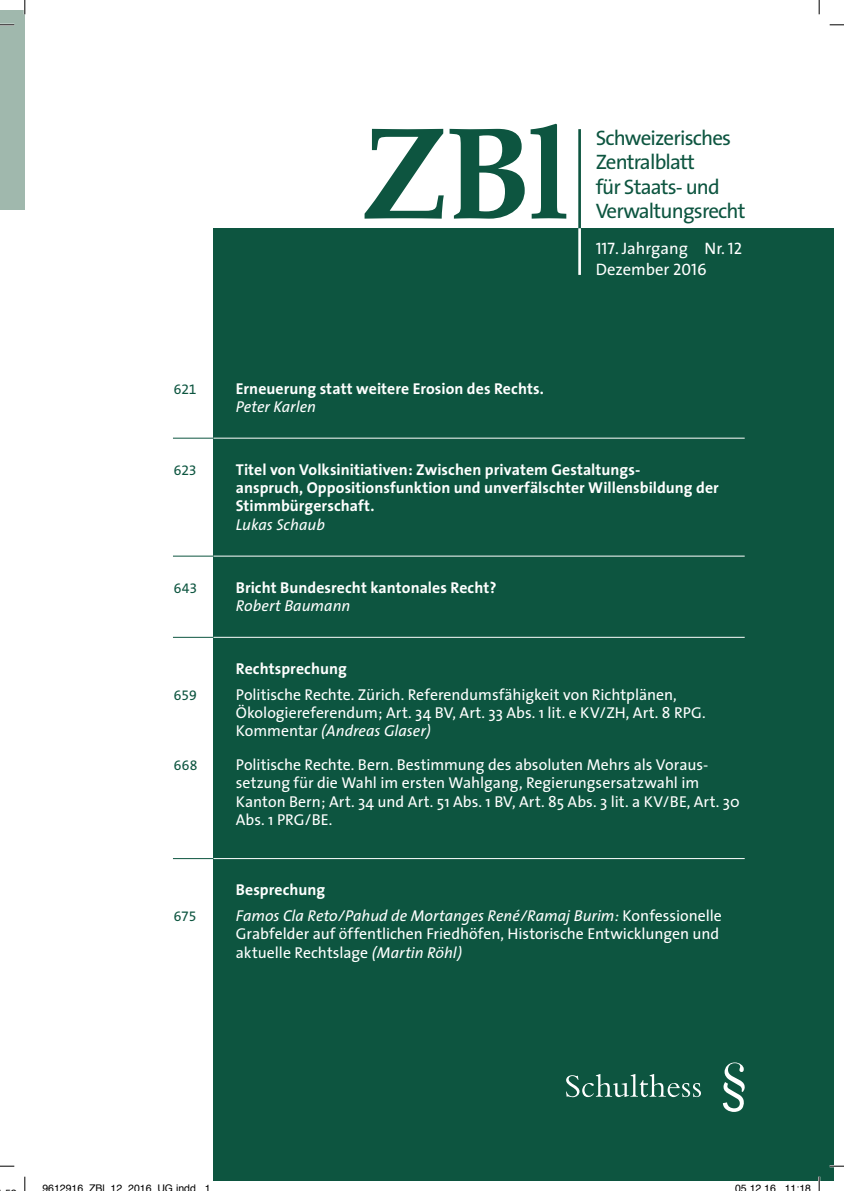
<style>
.page{position:relative;width:844px;height:1191px;background:#fff}
.page>*{position:absolute;margin:0;border:0;box-sizing:border-box;transform-origin:0 0}
.t1{font:700 131.25px "Palatino LT Std";color:#0d5540}
.t2{font:21px/24.5px "The Sans";letter-spacing:-.04em;color:#0d5540}
.t3{font:16.62px/21px "The Sans";color:#fff}
.t4{font:15.75px/18.4px "The Sans";color:#fff}
.t5{font:700 15.75px/18.4px "The Sans";letter-spacing:.005em;color:#fff}
.t6{font:italic 15.75px "The Sans";color:#fff}
.t7{font:14px "The Sans Expert";letter-spacing:-.005em;color:#0d5540}
.t8{font:10.5px "Helvetica";color:#000}
.s1{font-family:"The Sans Caps"}
.s2{font-style:italic}
</style>
<div class="page">
<div style="left:213px;top:228px;width:620px;height:953px;background:#0d5540"></div>
<svg style="left:566px;top:1074px;width:134px;height:23px"></svg>
<svg style="left:722px;top:1062px;width:23px;height:50px"></svg>
<hr style="left:578px;top:129px;width:2px;height:99px;background:#0d5540">
<hr style="left:578px;top:228px;width:2px;height:47px;background:#fff">
<hr style="left:173px;top:438px;width:571px;height:1px;background:#0d5540">
<hr style="left:213px;top:438px;width:531px;height:1px;background:#fff">
<hr style="left:173px;top:555px;width:571px;height:1px;background:#0d5540">
<hr style="left:213px;top:555px;width:531px;height:1px;background:#fff">
<hr style="left:173px;top:637px;width:571px;height:1px;background:#0d5540">
<hr style="left:213px;top:637px;width:531px;height:1px;background:#fff">
<hr style="left:173px;top:858px;width:571px;height:1px;background:#0d5540">
<hr style="left:213px;top:858px;width:531px;height:1px;background:#fff">
<div style="left:0;top:10px;width:25px;height:200px;background:#a0b8ad"></div>
<hr style="left:817px;top:1176px;width:3px;height:15px;background:#fff">
<svg style="left:0;top:24px;width:14px;height:2px"></svg>
<svg style="left:829px;top:24px;width:14px;height:2px"></svg>
<svg style="left:0;top:1165px;width:14px;height:2px"></svg>
<svg style="left:829px;top:1165px;width:14px;height:2px"></svg>
<svg style="left:24px;top:0;width:2px;height:14px"></svg>
<svg style="left:24px;top:1176px;width:2px;height:15px"></svg>
<svg style="left:818px;top:0;width:1px;height:14px"></svg>
<svg style="left:818px;top:1176px;width:1px;height:15px"></svg>
<h1 class="t1" style="left:361px;top:96px;width:211px">ZBl</h1>
<h2 class="t2" style="left:595px;top:128px;width:151px">Schweizerisches<br>Zentralblatt<br>für Staats- und<br>Verwaltungsrecht</h2>
<p class="t3" style="left:595px;top:240px;width:148px"><span class="s1">117</span>. Jahrgang Nr. <span class="s1">12<br></span>Dezember <span class="s1">2016</span></p>
<p class="t7" style="left:174px;top:377px;width:24px">621</p>
<p class="t5" style="left:236px;top:380px;width:309px">Erneuerung statt weitere Erosion des Rechts.</p>
<p class="t6" style="left:236px;top:401px;width:82px">Peter Karlen</p>
<p class="t7" style="left:174px;top:458px;width:24px">623</p>
<p class="t5" style="left:236px;top:462px;width:484px">Titel von Volksinitiativen: Zwischen privatem Gestaltungs-<br>anspruch, Oppositionsfunktion und unverfälschter Willensbildung der<br>Stimmbürgerschaft.</p>
<p class="t6" style="left:236px;top:519px;width:90px">Lukas Schaub</p>
<p class="t7" style="left:174px;top:576px;width:25px">643</p>
<p class="t5" style="left:236px;top:579px;width:262px">Bricht Bundesrecht kantonales Recht?</p>
<p class="t6" style="left:236px;top:600px;width:116px">Robert Baumann</p>
<p class="t5" style="left:236px;top:661px;width:112px">Rechtsprechung</p>
<p class="t7" style="left:174px;top:683px;width:24px">659</p>
<p class="t4" style="left:236px;top:687px;width:471px">Politische Rechte. Zürich. Referendumsfähigkeit von Richtplänen,<br>Ökologiereferendum; Art. 34 BV, Art. 33 Abs. 1 lit. e KV/ZH, Art. 8 RPG.<br>Kommentar <span class="s2">(Andreas Glaser)</span></p>
<p class="t7" style="left:174px;top:753px;width:25px">668</p>
<p class="t4" style="left:236px;top:757px;width:505px">Politische Rechte. Bern. Bestimmung des absoluten Mehrs als Voraus&shy;setzung für die Wahl im ersten Wahlgang, Regierungsersatzwahl im Kanton Bern; Art. 34 und Art. 51 Abs. 1 BV, Art. 85 Abs. 3 lit. a KV/BE, Art. 30<br>Abs. 1 PRG/BE.</p>
<p class="t5" style="left:236px;top:882px;width:91px">Besprechung</p>
<p class="t7" style="left:174px;top:904px;width:24px">675</p>
<p class="t4" style="left:236px;top:908px;width:487px"><span class="s2">Famos Cla Reto/Pahud de Mortanges René/Ramaj Burim:</span> Konfessionelle<br>Grabfelder auf öffentlichen Friedhöfen, Historische Entwicklungen und aktuelle Rechtslage <span class="s2">(Martin Röhl)</span></p>
<p class="t8" style="left:42px;top:1180px;width:170px">9612916 ZBl 12 2016 UG indd 1</p>
<p class="t8" style="left:735px;top:1180px;width:77px">05 12 16 11:18</p>
</div>
